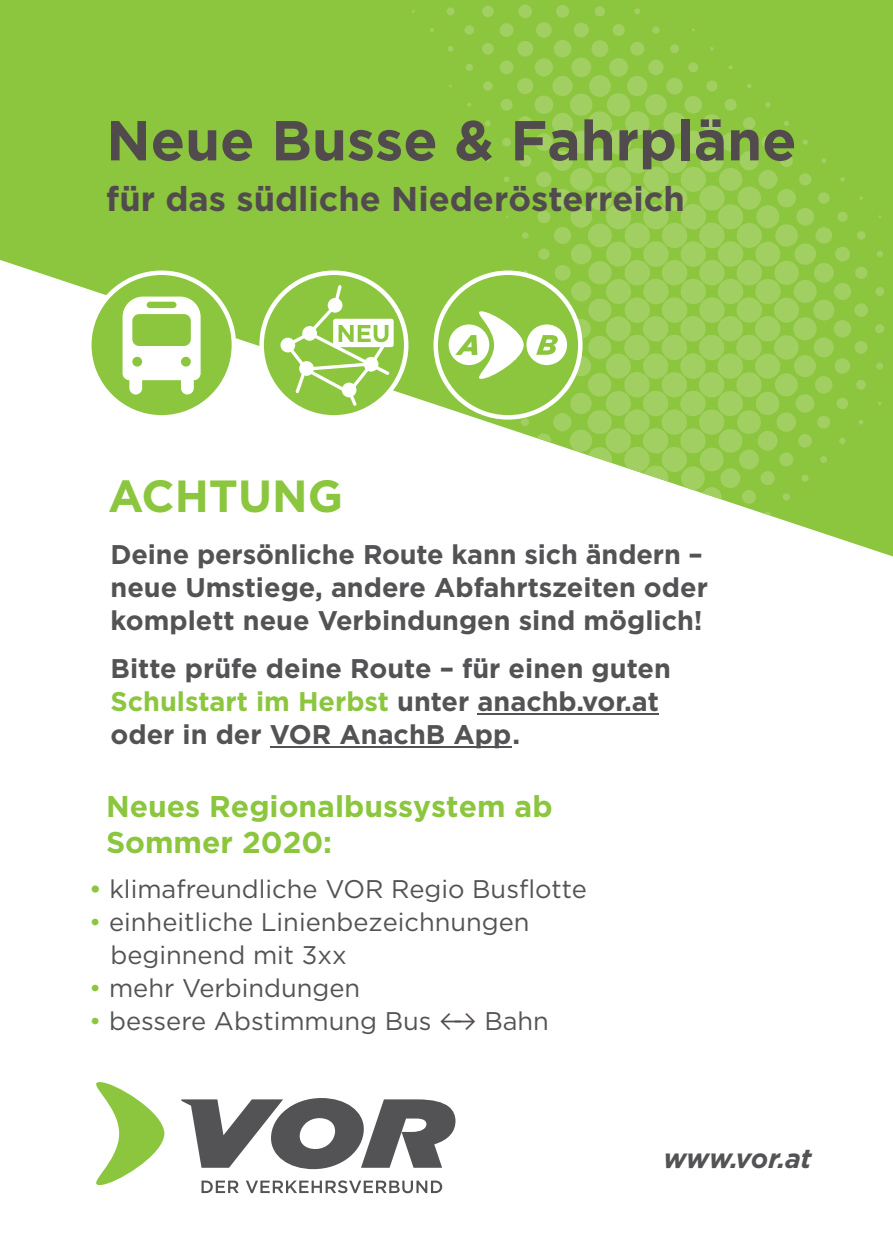
<style>
.page{position:relative;width:893px;height:1259px;background:#fff}
.page>*{position:absolute;margin:0;border:0;box-sizing:border-box;transform-origin:0 0}
.t1{font:700 56.1px "Gotham";color:#524b4e}
.t2{font:700 45px "Gotham";color:#8bc63e}
.t3{font:700 34.2px "Gotham";color:#524b4e}
.t4{font:700 30px/36px "Gotham";color:#8bc63e}
.t5{font:700 27px/33px "Gotham";color:#535355}
.t6{font:italic 700 27px "Gotham";letter-spacing:-.01em;color:#535355}
.t7{font:25.5px/33px "Gotham";color:#535355}
.s1{color:#8bc63e}
.s2{font-weight:500;color:#8bc63e}
</style>
<div class="page">
<svg style="left:0;top:0;width:893px;height:556px;fill:#8bc63e"></svg>
<svg style="left:412px;top:5px;width:472px;height:511px;background:#9dce5b"></svg>
<svg style="left:181px;top:1098px;width:274px;height:71px"></svg>
<svg style="left:96px;top:1082px;width:68px;height:103px"></svg>
<svg style="left:202px;top:1180px;width:37px;height:13px"></svg>
<svg style="left:246px;top:1180px;width:196px;height:13px"></svg>
<svg style="left:87px;top:270px;width:149px;height:149px"></svg>
<svg style="left:259px;top:270px;width:149px;height:149px"></svg>
<hr style="left:478px;top:713px;width:181px;height:1px;background:#535355">
<hr style="left:270px;top:746px;width:241px;height:1px;background:#535355">
<svg style="left:433px;top:270px;width:150px;height:149px"></svg>
<h1 class="t1" style="left:106px;top:103px;width:692px">Neue Busse &amp; Fahrpläne</h1>
<p class="t3" style="left:106px;top:176px;width:580px">für das südliche Niederösterreich</p>
<h2 class="t2" style="left:108px;top:466px;width:236px">ACHTUNG</h2>
<p class="t5" style="left:111px;top:538px;width:599px">Deine persönliche Route kann sich ändern – neue Umstiege, andere Abfahrtszeiten oder komplett neue Verbindungen sind möglich!</p>
<p class="t5" style="left:111px;top:652px;width:562px">Bitte prüfe deine Route – für einen guten<br><span class="s1">Schulstart im Herbst</span> unter anachb.vor.at oder in der VOR AnachB App .</p>
<p class="t4" style="left:106px;top:788px;width:448px">Neues Regionalbussystem ab<br>Sommer 2020:</p>
<p class="t7" style="left:89px;top:872px;width:499px"><span class="s2">•</span> klimafreundliche VOR Regio Busflotte</p>
<p class="t7" style="left:111px;top:905px;width:421px;text-indent:-21px"><span class="s1">•</span> einheitliche Linienbezeichnungen beginnend mit 3xx</p>
<p class="t7" style="left:89px;top:971px;width:272px"><span class="s1">•</span> mehr Verbindungen</p>
<p class="t7" style="left:89px;top:1004px;width:344px"><span class="s1">•</span> bessere Abstimmung Bus</p>
<p class="t7" style="left:484px;top:1004px;width:66px">Bahn</p>
<p class="t6" style="left:663px;top:1140px;width:150px">www.vor.at</p>
</div>
